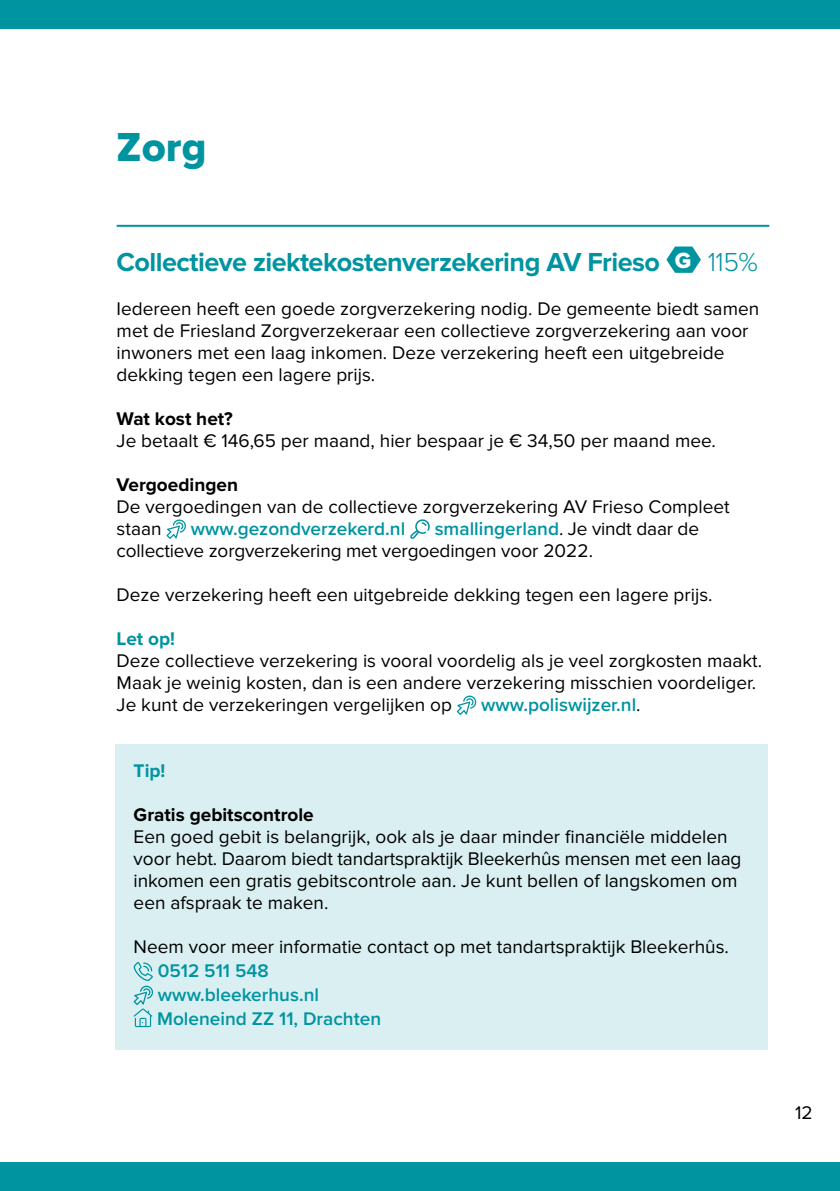
<style>
.page{position:relative;width:840px;height:1191px;background:#fff}
.page>*{position:absolute;margin:0;border:0;box-sizing:border-box;transform-origin:0 0}
.t1{font:42px "Proxima Nova Extrabld";color:#0094a1}
.t2{font:700 27px "Proxima Nova";letter-spacing:-.02em;color:#0094a1}
.t3{font:19px/22px "Proxima Nova";color:#000}
.t4{font:600 19px/24px "Proxima Nova";color:#0094a1}
.t5{font:700 19px "Proxima Nova";color:#000}
.t6{font:700 19px "Proxima Nova";color:#0094a1}
.s1{font-family:"Proxima Nova Extrabld";font-weight:400;font-size:22.8px;color:#fff}
.s2{font-weight:300}
.s3{font-weight:600;color:#0094a1}
.s4{font-weight:400;color:#000}
</style>
<div class="page">
<div style="left:115px;top:744px;width:652px;height:306px;background:#d9eff1"></div>
<hr style="left:117px;top:225px;width:651px;height:2px;background:#0094a1">
<svg style="left:666px;top:246px;width:34px;height:27px"></svg>
<svg style="left:166px;top:519px;width:20px;height:20px"></svg>
<svg style="left:410px;top:519px;width:19px;height:20px"></svg>
<svg style="left:456px;top:695px;width:20px;height:20px"></svg>
<svg style="left:133px;top:962px;width:20px;height:65px"></svg>
<div style="left:0;top:0;width:839px;height:28px;background:#0094a1"></div>
<div style="left:0;top:1162px;width:839px;height:29px;background:#0094a1"></div>
<h1 class="t1" style="left:117px;top:128px;width:91px">Zorg</h1>
<h2 class="t2" style="left:117px;top:246px;width:642px">Collectieve ziektekostenverzekering AV Frieso <span class="s1">G</span> <span class="s2">115%</span></h2>
<p class="t3" style="left:117px;top:298px;width:643px">Iedereen heeft een goede zorgverzekering nodig. De gemeente biedt samen met de Friesland Zorgverzekeraar een collectieve zorgverzekering aan voor inwoners met een laag inkomen. Deze verzekering heeft een uitgebreide dekking tegen een lagere prijs.</p>
<p class="t5" style="left:117px;top:407px;width:118px">Wat kost het?</p>
<p class="t3" style="left:117px;top:430px;width:598px">Je betaalt € 146,65 per maand, hier bespaar je € 34,50 per maand mee.</p>
<p class="t5" style="left:117px;top:473px;width:123px">Vergoedingen</p>
<p class="t3" style="left:117px;top:496px;width:614px">De vergoedingen van de collectieve zorgverzekering AV Frieso Compleet staan</p>
<p class="t3" style="left:117px;top:518px;width:583px;text-indent:318px"><span class="s3">smallingerland</span>. Je vindt daar de collectieve zorgverzekering met vergoedingen voor 2022.</p>
<p class="t3" style="left:117px;top:584px;width:594px">Deze verzekering heeft een uitgebreide dekking tegen een lagere prijs.</p>
<p class="t6" style="left:117px;top:627px;width:60px">Let op!</p>
<p class="t3" style="left:117px;top:650px;width:644px">Deze collectieve verzekering is vooral voordelig als je veel zorgkosten maakt.<br>Maak je weinig kosten, dan is een andere verzekering misschien voordeliger.<br>Je kunt de verzekeringen vergelijken op</p>
<p class="t4" style="left:191px;top:516px;width:216px">www.gezondverzekerd.nl</p>
<p class="t4" style="left:481px;top:692px;width:159px">www.poliswijzer.nl<span class="s4">.</span></p>
<p class="t6" style="left:134px;top:759px;width:33px">Tip!</p>
<p class="t5" style="left:134px;top:803px;width:181px">Gratis gebitscontrole</p>
<p class="t3" style="left:134px;top:826px;width:609px">Een goed gebit is belangrijk, ook als je daar minder financiële middelen voor hebt. Daarom biedt tandartspraktijk Bleekerhûs mensen met een laag inkomen een gratis gebitscontrole aan. Je kunt bellen of langskomen om een afspraak te maken.</p>
<p class="t3" style="left:134px;top:936px;width:594px">Neem voor meer informatie contact op met tandartspraktijk Bleekerhûs.</p>
<p class="t4" style="left:157px;top:958px;width:225px">0512 511 548 www.bleekerhus.nl<br>Moleneind ZZ 11, Drachten</p>
<p class="t3" style="left:794px;top:1102px;width:19px">12</p>
</div>
